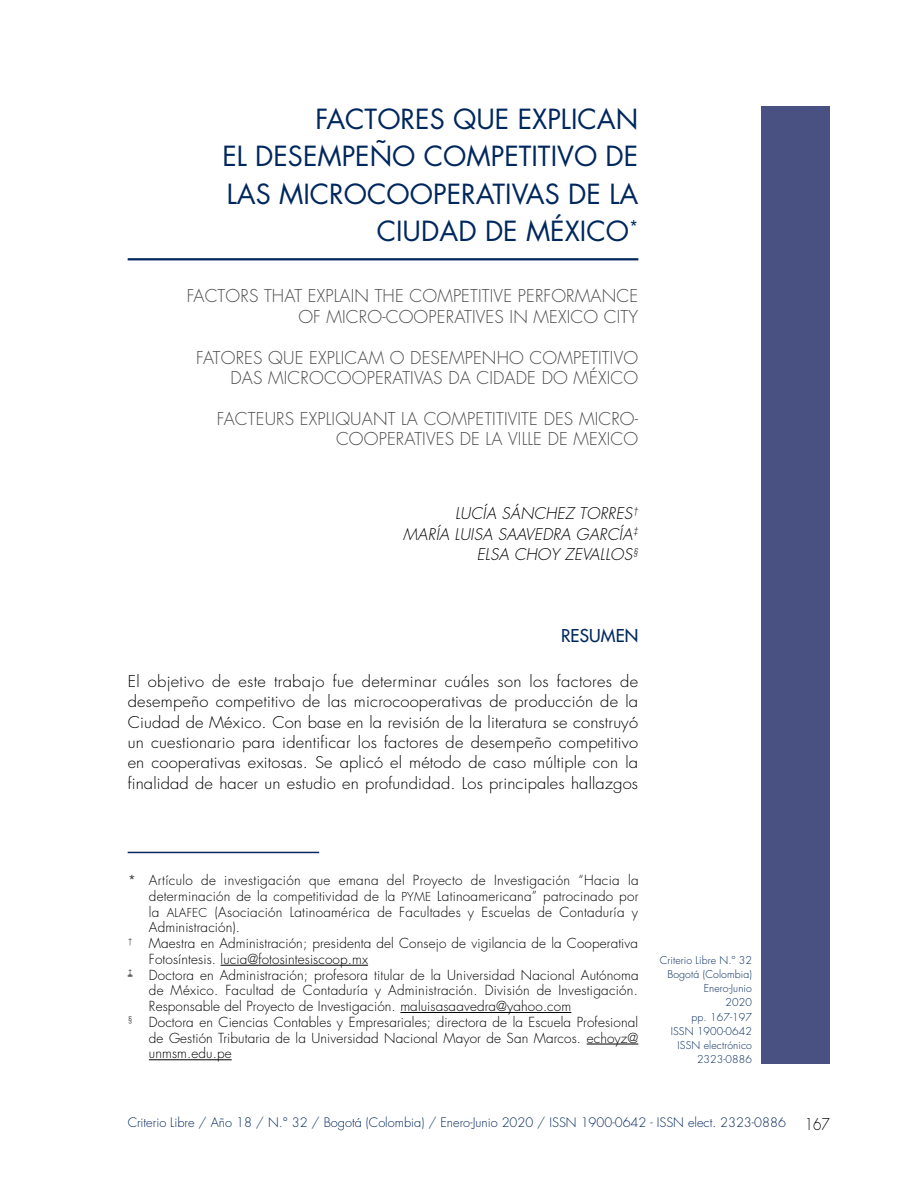
<style>
.page{position:relative;width:915px;height:1191px;background:#fff}
.page>*{position:absolute;margin:0;border:0;box-sizing:border-box;transform-origin:0 0}
._2-1titulo_articulo{font:27px/37.5px "Futura Std";color:#00275d;text-align:right}
._2-2titulos_idiomas{font:300 17.25px/20.4px "Futura Std";letter-spacing:.01em;color:#4b4b4d;text-align:right}
._3-num0{font:500 17.25px "Futura Std";letter-spacing:.01em;color:#00275d}
.t1{font:300 15.75px/20.4px "Futura Std";letter-spacing:.01em;color:#000;text-align:justify;scale:1.05 1}
._2-3autor_nombres{font:italic 300 15.75px "Futura Std";letter-spacing:.01em;color:#000}
._7-nota_sin_linea{font:300 13.5px/15.8px "Futura Std";letter-spacing:.01em;color:#000;text-align:justify}
._7-nota_linea1{font:300 13.5px/15.8px "Futura Std";letter-spacing:.02em;color:#000;text-align:justify}
.t2{font:300 12.75px "Futura Std";color:#00275d}
._2-4referencia{font:300 10.5px/14.2px "Futura Std";letter-spacing:.01em;color:#00275d;text-align:right}
.s1{font-size:12px}
.s2{font-size:15.75px;color:#000}
</style>
<div class="page">
<div style="left:761px;top:106px;width:68px;height:957px;background:#495182"></div>
<hr style="left:128px;top:258px;width:510px;height:2px;background:#00275d">
<hr style="left:128px;top:851px;width:191px;height:2px;background:#00275d">
<hr style="left:220px;top:965px;width:148px;height:1px;background:#000">
<hr style="left:400px;top:1012px;width:171px;height:1px;background:#000">
<hr style="left:586px;top:1043px;width:52px;height:1px;background:#000">
<hr style="left:149px;top:1059px;width:82px;height:1px;background:#000">
<p class="_2-1titulo_articulo" style="left:222px;top:100px;width:417px">FACTORES QUE EXPLICAN<br>EL DESEMPEÑO COMPETITIVO DE<br>LAS MICROCOOPERATIVAS DE LA<br>CIUDAD DE MÉXICO<sup>*</sup></p>
<p class="_2-2titulos_idiomas" style="left:187px;top:286px;width:453px">FACTORS THAT EXPLAIN THE COMPETITIVE PERFORMANCE</p>
<p class="_2-2titulos_idiomas" style="left:298px;top:307px;width:341px">OF MICRO-COOPERATIVES IN MEXICO CITY</p>
<p class="_2-2titulos_idiomas" style="left:196px;top:348px;width:443px">FATORES QUE EXPLICAM O DESEMPENHO COMPETITIVO</p>
<p class="_2-2titulos_idiomas" style="left:230px;top:368px;width:409px">DAS MICROCOOPERATIVAS DA CIDADE DO MÉXICO</p>
<p class="_2-2titulos_idiomas" style="left:217px;top:409px;width:422px">FACTEURS EXPLIQUANT LA COMPETITIVITE DES MICRO-<br>COOPERATIVES DE LA VILLE DE MEXICO</p>
<p class="_2-3autor_nombres" style="left:455px;top:504px;width:185px">LUCÍA SÁNCHEZ TORRES<sup>†</sup></p>
<p class="_2-3autor_nombres" style="left:403px;top:524px;width:236px">MARÍA LUISA SAAVEDRA GARCÍA<sup>‡</sup></p>
<p class="_2-3autor_nombres" style="left:476px;top:545px;width:163px">ELSA CHOY ZEVALLOS<sup>§</sup></p>
<p class="_3-num0" style="left:561px;top:624px;width:79px">RESUMEN</p>
<p class="t1" style="left:128px;top:671px;width:487px">El objetivo de este trabajo fue determinar cuáles son los factores de desempeño competitivo de las microcooperativas de producción de la Ciudad de México. Con base en la revisión de la literatura se construyó un cuestionario para identificar los factores de desempeño competitivo en cooperativas exitosas. Se aplicó el método de caso múltiple con la finalidad de hacer un estudio en profundidad. Los principales hallazgos</p>
<p class="_7-nota_linea1" style="left:149px;top:872px;width:491px;text-indent:-21px">* Artículo de investigación que emana del Proyecto de Investigación “Hacia la determinación de la competitividad de la <span class="s1">PYME</span> Latinoamericana” patrocinado por la <span class="s1">ALAFEC</span> (Asociación Latinoamérica de Facultades y Escuelas de Contaduría y Administración).</p>
<p class="_7-nota_sin_linea" style="left:149px;top:935px;width:490px;text-indent:-21px"><sup>†</sup> Maestra en Administración; presidenta del Consejo de vigilancia de la Cooperativa<br>Fotosíntesis. lucia@fotosintesiscoop.mx</p>
<p class="_7-nota_sin_linea" style="left:149px;top:967px;width:491px;text-indent:-21px"><sup>‡</sup> Doctora en Administración; profesora titular de la Universidad Nacional Autónoma de México. Facultad de Contaduría y Administración. División de Investigación.<br>Responsable del Proyecto de Investigación. maluisasaavedra@yahoo.com</p>
<p class="_7-nota_sin_linea" style="left:149px;top:1014px;width:490px;text-indent:-21px"><sup>§</sup> Doctora en Ciencias Contables y Empresariales; directora de la Escuela Profesional de Gestión Tributaria de la Universidad Nacional Mayor de San Marcos. echoyz@ unmsm.edu.pe</p>
<p class="_2-4referencia" style="left:659px;top:953px;width:94px">Criterio Libre N.º 32</p>
<p class="_2-4referencia" style="left:667px;top:967px;width:86px">Bogotá (Colombia)</p>
<p class="_2-4referencia" style="left:703px;top:981px;width:50px">Enero-Junio</p>
<p class="_2-4referencia" style="left:725px;top:995px;width:28px">2020</p>
<p class="_2-4referencia" style="left:691px;top:1010px;width:62px">pp. 167-197</p>
<p class="_2-4referencia" style="left:670px;top:1024px;width:83px">ISSN 1900-0642</p>
<p class="_2-4referencia" style="left:677px;top:1038px;width:76px">ISSN electrónico<br>2323-0886</p>
<p class="t2" style="left:128px;top:1114px;width:703px">Criterio Libre / Año 18 / N.° 32 / Bogotá (Colombia) / Enero-Junio 2020 / ISSN 1900-0642 - ISSN elect. 2323-0886 <span class="s2">167</span></p>
</div>
